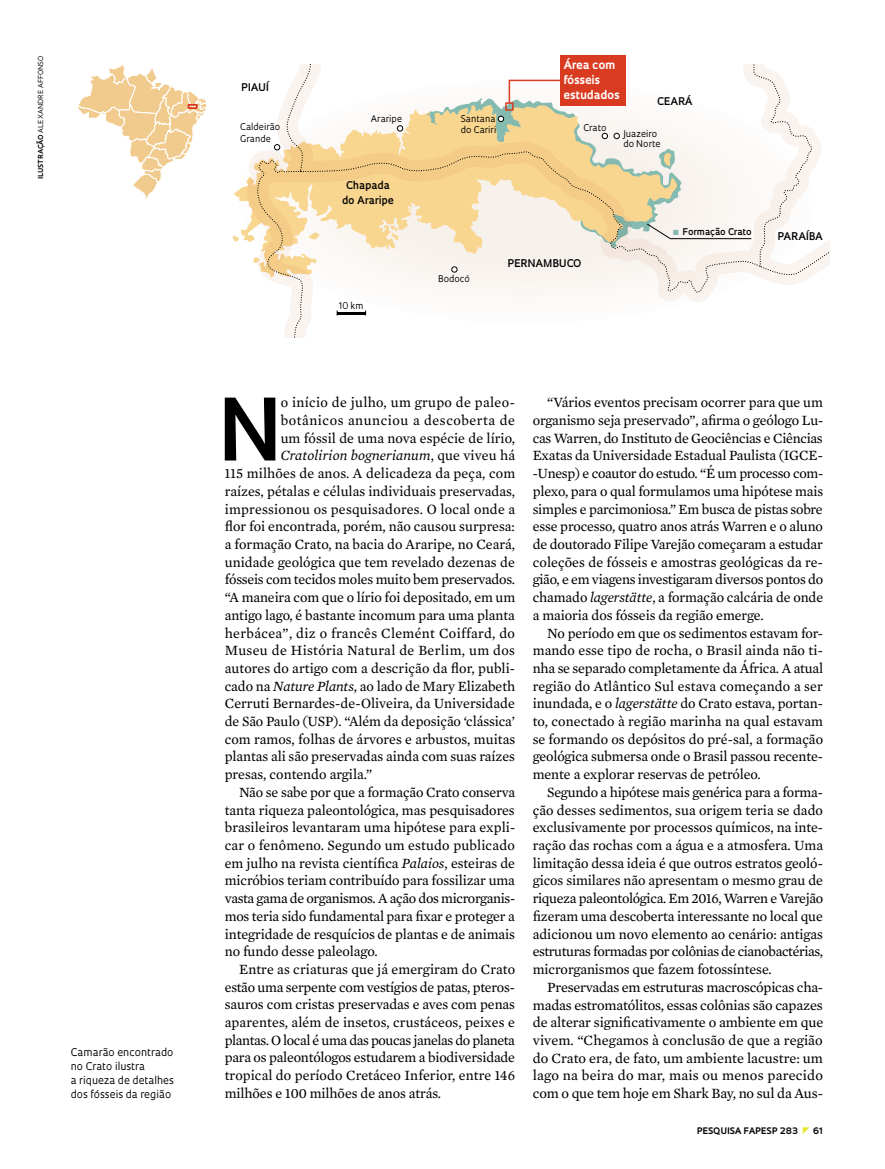
<style>
.page{position:relative;width:885px;height:1169px;background:#fff}
.page>*{position:absolute;margin:0;border:0;box-sizing:border-box;transform-origin:0 0}
.t1{font:700 83.55px "Oculum";color:#000}
.t2{font:14.4px/17.7px "Mercury Text G2";letter-spacing:-.005em;color:#000;text-align:justify}
.t3{font:14.4px "Mercury Text G2";letter-spacing:.025em;color:#000}
.t4{font:14.4px "Mercury Text G2";letter-spacing:-.03em;color:#000}
.t5{font:14.4px "Mercury Text G2";letter-spacing:-.025em;color:#000}
.t6{font:14.4px "Mercury Text G2";letter-spacing:.015em;color:#000}
.t7{font:italic 14.4px "Mercury Text G2";letter-spacing:.01em;color:#000}
.t8{font:14.4px "Mercury Text G2";letter-spacing:.04em;color:#000}
.t9{font:700 11.4px/15px "Oculum";color:#fff}
.t10{font:10.35px/14.1px "Oculum";color:#000}
.t11{font:600 10.35px/14.1px "Oculum";color:#000;text-align:center}
.t12{font:9px/10.5px "Oculum";letter-spacing:.01em;color:#000}
.t13{font:600 9px "Oculum";color:#000}
.t14{font:700 8.7px "Oculum";letter-spacing:.015em;color:#000}
.t15{font:6.75px "Oculum";letter-spacing:.02em;color:#000}
.s1{font-weight:700}
.s2{color:#84bab0}
.s3{font-style:normal}
.s4{font-style:italic}
</style>
<div class="page">
<svg style="left:234px;top:109px;width:190px;height:132px"></svg>
<svg style="left:232px;top:235px;width:7px;height:7px"></svg>
<svg style="left:247px;top:125px;width:177px;height:138px"></svg>
<svg style="left:254px;top:150px;width:461px;height:188px"></svg>
<hr style="left:337px;top:312px;width:29px;height:2px;background:#000">
<svg style="left:260px;top:64px;width:71px;height:131px"></svg>
<svg style="left:397px;top:125px;width:6px;height:6px"></svg>
<div style="left:560px;top:56px;width:66px;height:50px;background:#d93b20"></div>
<svg style="left:78px;top:65px;width:129px;height:134px"></svg>
<div style="left:188px;top:104px;width:10px;height:5px;border:2px solid #d93b20"></div>
<svg style="left:424px;top:64px;width:405px;height:223px"></svg>
<p class="t15" style="left:36px;top:179px;width:125px;rotate:-90deg"><span class="s1">ilustração</span> alexandre affonso</p>
<p class="t10" style="left:71px;top:1044px;width:105px">Camarão encontrado no Crato ilustra<br>a riqueza de detalhes dos fósseis da região</p>
<p class="t11" style="left:241px;top:79px;width:29px">PIAUÍ</p>
<p class="t12" style="left:371px;top:113px;width:33px">Araripe</p>
<p class="t12" style="left:240px;top:120px;width:42px;line-height:12px">Caldeirão<br>G rande</p>
<p class="t12" style="left:461px;top:114px;width:37px">Santana do Cariri</p>
<p class="t9" style="left:564px;top:56px;width:57px">Área com fósseis estudados</p>
<p class="t11" style="left:657px;top:93px;width:37px">CEARÁ</p>
<p class="t12" style="left:583px;top:122px;width:25px">Crato</p>
<p class="t12" style="left:623px;top:128px;width:39px">Juazeiro do Norte</p>
<p class="t11" style="left:342px;top:178px;width:53px">Chapada do Araripe</p>
<p class="t12" style="left:339px;top:300px;width:26px">10 km</p>
<p class="t12" style="left:438px;top:273px;width:33px">Bodocó</p>
<p class="t11" style="left:508px;top:256px;width:75px">PERNAMBUCO</p>
<p class="t13" style="left:673px;top:226px;width:80px"><span class="s2">■</span> Formação Crato</p>
<p class="t11" style="left:777px;top:229px;width:47px">PARAÍBA</p>
<h1 class="t1" style="left:217px;top:372px;width:66px">N</h1>
<p class="t3" style="left:281px;top:392px;width:236px">o início de julho, um grupo de paleo-</p>
<p class="t8" style="left:281px;top:410px;width:236px">botânicos anunciou a descoberta de</p>
<p class="t2" style="left:281px;top:428px;width:236px">um fóssil de uma nova espécie de lírio,</p>
<p class="t7" style="left:281px;top:445px;width:236px">Cratolirion bognerianum<span class="s3">, que viveu há</span></p>
<p class="t2" style="left:225px;top:464px;width:292px">115 milhões de anos. A delicadeza da peça, com</p>
<p class="t2" style="left:225px;top:481px;width:292px">raízes, pétalas e células individuais preservadas,</p>
<p class="t6" style="left:225px;top:498px;width:292px">impressionou os pesquisadores. O local onde a</p>
<p class="t2" style="left:225px;top:517px;width:292px">flor foi encontrada, porém, não causou surpresa:</p>
<p class="t2" style="left:225px;top:534px;width:292px">a formação Crato, na bacia do Araripe, no Ceará,</p>
<p class="t2" style="left:225px;top:552px;width:292px">unidade geológica que tem revelado dezenas de</p>
<p class="t2" style="left:225px;top:570px;width:292px">fósseis com tecidos moles muito bem preservados.</p>
<p class="t2" style="left:225px;top:587px;width:292px">“A maneira com que o lírio foi depositado, em um</p>
<p class="t2" style="left:225px;top:605px;width:292px">antigo lago, é bastante incomum para uma planta</p>
<p class="t3" style="left:225px;top:622px;width:292px">herbácea”, diz o francês Clemént Coiffard, do</p>
<p class="t3" style="left:225px;top:640px;width:292px">Museu de História Natural de Berlim, um dos</p>
<p class="t2" style="left:225px;top:658px;width:292px">autores do artigo com a descrição da flor, publi-</p>
<p class="t2" style="left:225px;top:676px;width:292px">cado na <span class="s4">Nature Plants</span>, ao lado de Mary Elizabeth</p>
<p class="t2" style="left:225px;top:694px;width:292px">Cerruti Bernardes-de-Oliveira, da Universidade</p>
<p class="t2" style="left:225px;top:711px;width:292px">de São Paulo (USP). “Além da deposição ‘clássica’</p>
<p class="t2" style="left:225px;top:729px;width:292px">com ramos, folhas de árvores e arbustos, muitas</p>
<p class="t2" style="left:225px;top:747px;width:292px">plantas ali são preservadas ainda com suas raízes</p>
<p class="t2" style="left:225px;top:764px;width:149px">presas, contendo argila.”</p>
<p class="t2" style="left:239px;top:782px;width:278px">Não se sabe por que a formação Crato conserva</p>
<p class="t2" style="left:225px;top:800px;width:292px">tanta riqueza paleontológica, mas pesquisadores</p>
<p class="t2" style="left:225px;top:818px;width:292px">brasileiros levantaram uma hipótese para expli-</p>
<p class="t2" style="left:225px;top:835px;width:292px">car o fenômeno. Segundo um estudo publicado</p>
<p class="t2" style="left:225px;top:853px;width:292px">em julho na revista científica <span class="s4">Palaios</span>, esteiras de</p>
<p class="t2" style="left:225px;top:871px;width:292px">micróbios teriam contribuído para fossilizar uma</p>
<p class="t5" style="left:225px;top:888px;width:292px">vasta gama de organismos. A ação dos microrganis-</p>
<p class="t2" style="left:225px;top:906px;width:291px">mos teria sido fundamental para fixar e proteger a</p>
<p class="t2" style="left:225px;top:924px;width:292px">integridade de resquícios de plantas e de animais</p>
<p class="t2" style="left:225px;top:941px;width:154px">no fundo desse paleolago.</p>
<p class="t2" style="left:239px;top:959px;width:278px">Entre as criaturas que já emergiram do Crato</p>
<p class="t2" style="left:225px;top:977px;width:292px">estão uma serpente com vestígios de patas, pteros-</p>
<p class="t2" style="left:225px;top:995px;width:292px">sauros com cristas preservadas e aves com penas</p>
<p class="t2" style="left:225px;top:1012px;width:292px">aparentes, além de insetos, crustáceos, peixes e</p>
<p class="t4" style="left:225px;top:1029px;width:292px">plantas. O local é uma das poucas janelas do planeta</p>
<p class="t2" style="left:225px;top:1048px;width:292px">para os paleontólogos estudarem a biodiversidade</p>
<p class="t2" style="left:225px;top:1065px;width:292px">tropical do período Cretáceo Inferior, entre 146</p>
<p class="t2" style="left:225px;top:1083px;width:218px">milhões e 100 milhões de anos atrás.</p>
<p class="t2" style="left:533px;top:393px;width:292px;text-indent:14px">“Vários eventos precisam ocorrer para que um organismo seja preservado”, afirma o geólogo Lu&shy;cas Warren, do Instituto de Geociências e Ciências Exatas da Universidade Estadual Paulista (IGCE--Unesp) e coautor do estudo. “É um processo com&shy;plexo, para o qual formulamos uma hipótese mais simples e parcimoniosa.” Em busca de pistas sobre esse processo, quatro anos atrás Warren e o aluno de doutorado Filipe Varejão começaram a estudar coleções de fósseis e amostras geológicas da re&shy;gião, e em viagens investigaram diversos pontos do chamado <span class="s4">lagerstätte</span>, a formação calcária de onde a maioria dos fósseis da região emerge.</p>
<p class="t2" style="left:533px;top:623px;width:292px;text-indent:14px">No período em que os sedimentos estavam for&shy;mando esse tipo de rocha, o Brasil ainda não ti&shy;nha se separado completamente da África. A atual região do Atlântico Sul estava começando a ser inundada, e o <span class="s4">lagerstätte</span> do Crato estava, portan&shy;to, conectado à região marinha na qual estavam se formando os depósitos do pré-sal, a formação geológica submersa onde o Brasil passou recente&shy;mente a explorar reservas de petróleo.</p>
<p class="t2" style="left:533px;top:782px;width:292px;text-indent:14px">Segundo a hipótese mais genérica para a forma&shy;ção desses sedimentos, sua origem teria se dado exclusivamente por processos químicos, na inte&shy;ração das rochas com a água e a atmosfera. Uma limitação dessa ideia é que outros estratos geoló&shy;gicos similares não apresentam o mesmo grau de riqueza paleontológica. Em 2016, Warren e Varejão fizeram uma descoberta interessante no local que adicionou um novo elemento ao cenário: antigas estruturas formadas por colônias de cianobactérias, microrganismos que fazem fotossíntese.</p>
<p class="t2" style="left:533px;top:977px;width:292px;text-indent:14px">Preservadas em estruturas macroscópicas cha&shy;madas estromatólitos, essas colônias são capazes de alterar significativamente o ambiente em que vivem. “Chegamos à conclusão de que a região do Crato era, de fato, um ambiente lacustre: um lago na beira do mar, mais ou menos parecido com o que tem hoje em Shark Bay, no sul da Aus-</p>
<p class="t14" style="left:697px;top:1124px;width:102px">pESQUISA FAPESP 283</p>
<p class="t14" style="left:813px;top:1124px;width:12px">61</p>
</div>
